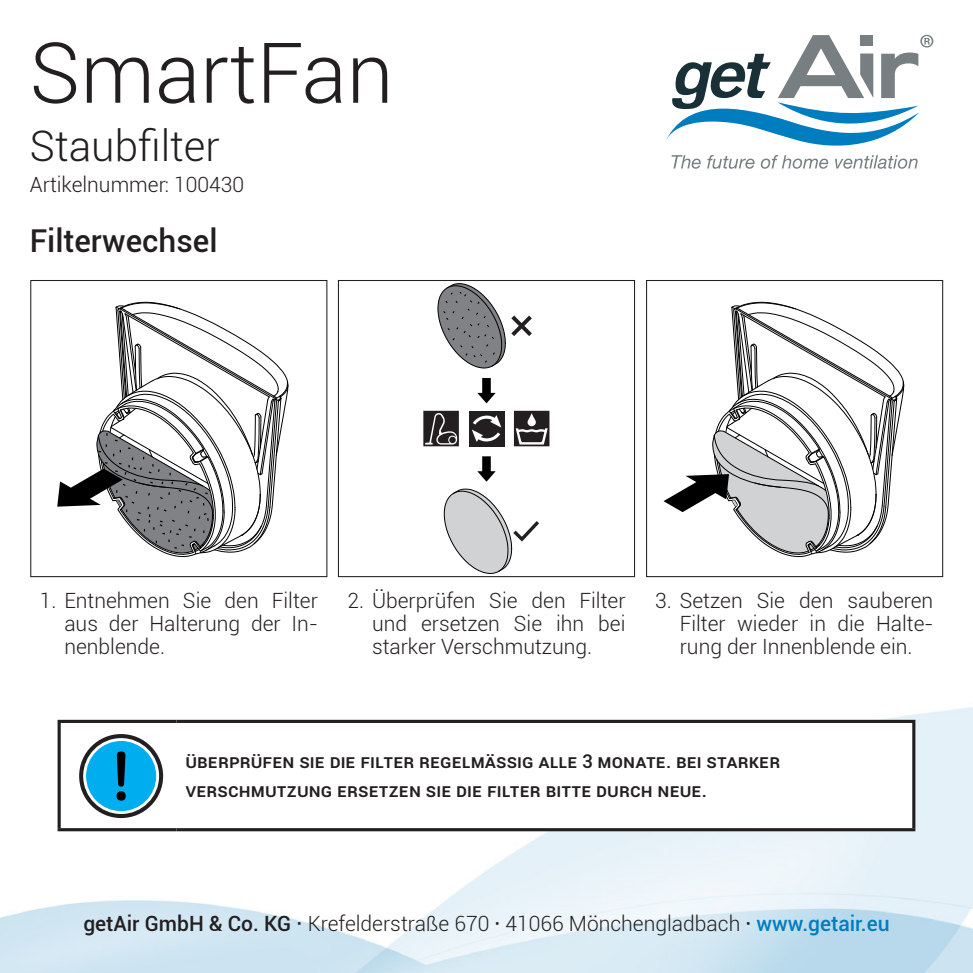
<style>
.page{position:relative;width:973px;height:973px;background:#fff}
.page>*{position:absolute;margin:0;border:0;box-sizing:border-box;transform-origin:0 0}
.t1{font:300 84px "Roboto";color:#231f20}
.t2{font:300 42px "Roboto";color:#231f20}
.t3{font:500 31.5px "Roboto";color:#231f20}
.t4{font:300 21px/22.8px "Roboto";color:#231f20;text-align:justify}
.t5{font:500 18.9px/28.3px "Roboto";color:#231f20}
.s1{font-weight:500}
.s2{font-weight:500;color:#007dbe}
</style>
<div class="page">
<svg style="left:666px;top:35px;width:267px;height:134px"></svg>
<svg style="left:61px;top:722px;width:851px;height:97px"></svg>
<hr style="left:58px;top:719px;width:118px;height:3px;background:#231f20">
<hr style="left:58px;top:722px;width:3px;height:106px;background:#231f20">
<hr style="left:176px;top:719px;width:739px;height:3px;background:#231f20">
<hr style="left:912px;top:722px;width:3px;height:106px;background:#231f20">
<hr style="left:58px;top:828px;width:118px;height:3px;background:#231f20">
<hr style="left:176px;top:828px;width:739px;height:3px;background:#231f20">
<svg style="left:79px;top:734px;width:84px;height:83px"></svg>
<svg style="left:57px;top:301px;width:231px;height:253px"></svg>
<div style="left:30px;top:280px;width:297px;height:297px;border:1px solid #231f20"></div>
<svg style="left:514px;top:410px;width:35px;height:36px"></svg>
<svg style="left:423px;top:410px;width:36px;height:36px"></svg>
<svg style="left:477px;top:378px;width:18px;height:25px"></svg>
<svg style="left:437px;top:283px;width:94px;height:85px"></svg>
<svg style="left:443px;top:488px;width:96px;height:86px"></svg>
<div style="left:468px;top:410px;width:36px;height:36px;background:#231f20"></div>
<svg style="left:472px;top:415px;width:29px;height:27px"></svg>
<svg style="left:477px;top:456px;width:18px;height:25px"></svg>
<div style="left:338px;top:280px;width:297px;height:297px;border:1px solid #231f20"></div>
<svg style="left:663px;top:301px;width:240px;height:253px"></svg>
<div style="left:646px;top:280px;width:297px;height:297px;border:1px solid #231f20"></div>
<h1 class="t1" style="left:30px;top:15px;width:365px">SmartFan</h1>
<h2 class="t2" style="left:30px;top:116px;width:191px">Staubfilter</h2>
<p class="t4" style="left:30px;top:172px;width:216px">Artikelnummer: 100430</p>
<h3 class="t3" style="left:30px;top:218px;width:189px">Filterwechsel</h3>
<p class="t4" style="left:64px;top:588px;width:255px;text-indent:-25px">1. Entnehmen Sie den Filter aus der Halterung der In&shy;nenblende.</p>
<p class="t4" style="left:372px;top:588px;width:255px;text-indent:-25px">2. Überprüfen Sie den Filter und ersetzen Sie ihn bei starker Verschmutzung.</p>
<p class="t4" style="left:679px;top:588px;width:255px;text-indent:-25px">3. Setzen Sie den sauberen Filter wieder in die Halte&shy;rung der Innenblende ein.</p>
<p class="t5" style="left:185px;top:746px;width:584px">ÜBERPRÜFEN SIE DIE FILTER REGELMÄSSIG ALLE 3 MONATE. bei Starker verschmutzung erset</p>
<p class="t5" style="left:389px;top:775px;width:108px">zensie die filter</p>
<p class="t5" style="left:545px;top:775px;width:10px">bitte</p>
<p class="t5" style="left:596px;top:775px;width:112px">durch neue.</p>
<p class="t4" style="left:83px;top:911px;width:807px"><span class="s1">getAir GmbH &amp; Co. KG ·</span> Krefelderstraße 670 <span class="s1">·</span> 41066 Mönchengladbach <span class="s1">·</span> <span class="s2">www.getair.eu</span></p>
</div>
